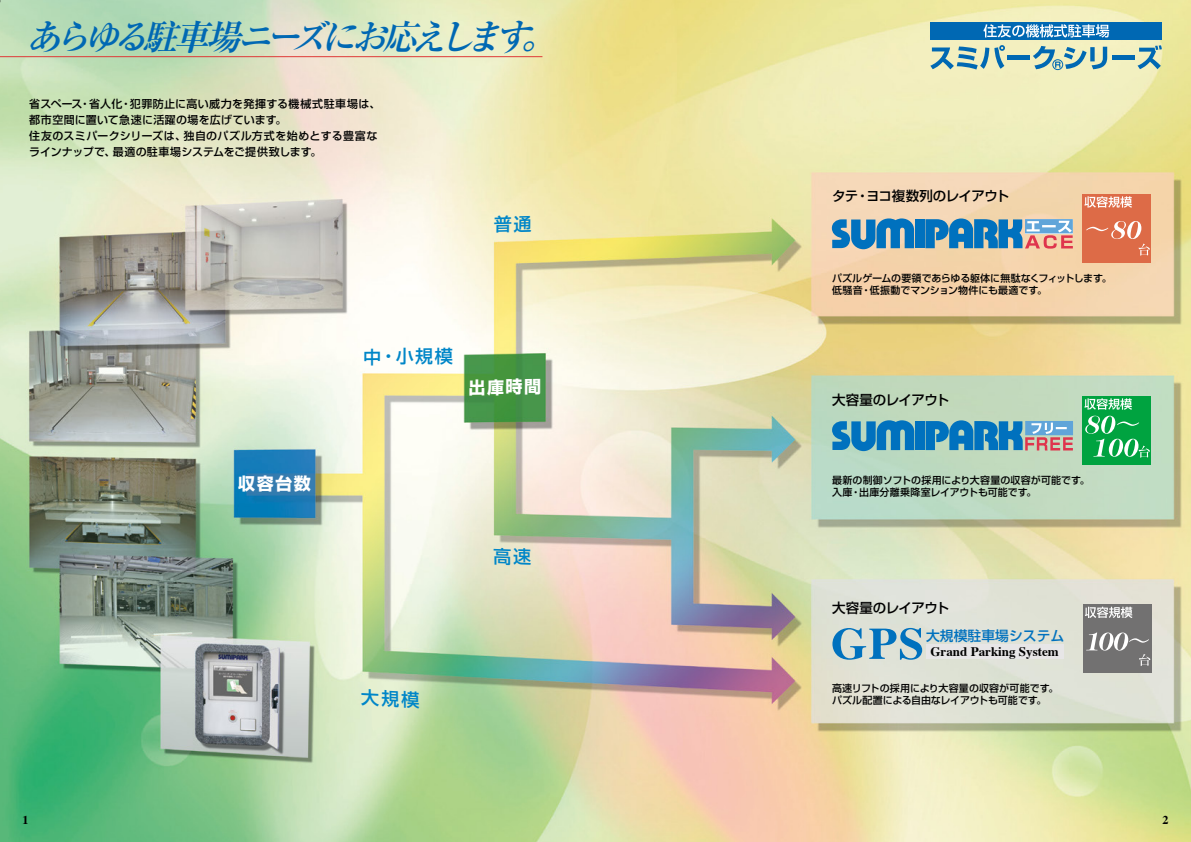
<style>
.page{position:relative;width:1191px;height:842px;background:#fff}
.page>*{position:absolute;margin:0;border:0;box-sizing:border-box;transform-origin:0 0}
.t1{font:italic 700 35px "Ryumin";color:#0068b3}
.t2{font:500 17.9px "Shin Go";color:#0086c8}
.t3{font:700 17px "Shin Go";color:#fff}
.t4{font:500 13.8px "Shin Go";color:#0071be}
.t5{font:500 13.5px "Shin Go";letter-spacing:-.04em;color:#000}
.t6{font:700 13px "Times";color:#000}
.t7{font:700 12px "Times";color:#000}
.t8{font:500 11px/16px "Shin Go";letter-spacing:.025em;color:#000}
.t9{font:500 10px/12px "Shin Go";color:#000}
</style>
<div class="page">
<img style="left:0;top:0;width:1191px;height:842px">
<div style="left:1082px;top:396px;width:69px;height:69px;background:#00a340"></div>
<div style="left:1082px;top:194px;width:69px;height:69px;background:#dd6b47"></div>
<div style="left:1083px;top:604px;width:68px;height:69px;background:#727171"></div>
<svg style="left:1084px;top:196px;width:48px;height:12px"></svg>
<svg style="left:1086px;top:221px;width:63px;height:35px"></svg>
<svg style="left:1085px;top:607px;width:47px;height:11px"></svg>
<svg style="left:1086px;top:632px;width:64px;height:34px"></svg>
<svg style="left:1084px;top:398px;width:48px;height:12px"></svg>
<svg style="left:1085px;top:416px;width:64px;height:42px"></svg>
<div style="left:930px;top:22px;width:232px;height:17px;background:#0068b3"></div>
<svg style="left:930px;top:45px;width:75px;height:25px;background:#a0c1ba"></svg>
<div style="left:1007px;top:55px;width:23px;height:5px;background:#0068b3"></div>
<svg style="left:1032px;top:46px;width:75px;height:23px;background:#9dc0bb"></svg>
<div style="left:1111px;top:55px;width:23px;height:5px;background:#0068b3"></div>
<svg style="left:1137px;top:45px;width:24px;height:24px"></svg>
<svg style="left:983px;top:24px;width:126px;height:14px"></svg>
<div style="left:1052px;top:59px;width:11px;height:11px;border:1px solid #0068b3;border-radius:50%"></div>
<hr style="left:0;top:56px;width:542px;height:1px;background:#df3a38">
<div style="left:915px;top:219px;width:9px;height:29px;background:#0071be"></div>
<svg style="left:832px;top:218px;width:82px;height:31px;background:#498fbb"></svg>
<svg style="left:925px;top:218px;width:147px;height:31px;background:#6b96b7"></svg>
<svg style="left:832px;top:628px;width:90px;height:32px;background:#8ab6cc"></svg>
<div style="left:926px;top:644px;width:137px;height:15px;background:#e7e6e7"></div>
<div style="left:915px;top:421px;width:9px;height:29px;background:#0071be"></div>
<svg style="left:832px;top:420px;width:82px;height:31px;background:#378fbe"></svg>
<svg style="left:925px;top:420px;width:148px;height:30px;background:#5893ba"></svg>
<svg style="left:494px;top:215px;width:37px;height:18px"></svg>
<svg style="left:361px;top:689px;width:58px;height:20px"></svg>
<svg style="left:494px;top:547px;width:37px;height:18px"></svg>
<h1 class="t1" style="left:26px;top:16px;width:542px">あらゆる駐車場ニーズにお応えします。</h1>
<p class="t8" style="left:29px;top:96px;width:353px">省スペース・省人化・犯罪防止に高い威力を発揮する機械式駐車場は、都市空間に置いて急速に活躍の場を広げています。<br>住友のスミパークシリーズは、独自のパズル方式を始めとする豊富なラインナップで、最適の駐車場システムをご提供致します。</p>
<h3 class="t3" style="left:238px;top:473px;width:74px">収容台数</h3>
<h2 class="t2" style="left:363px;top:345px;width:91px;rotate:-1deg">中・小規模</h2>
<h3 class="t3" style="left:468px;top:376px;width:74px;rotate:-1deg">出庫時間</h3>
<h3 class="t5" style="left:832px;top:187px;width:179px">タテ・ヨコ複数列のレイアウト</h3>
<p class="t9" style="left:832px;top:271px;width:281px">パズルゲームの要領であらゆる躯体に無駄なくフィットします。低騒音・低振動でマンション物件にも最適です。</p>
<h3 class="t5" style="left:832px;top:391px;width:119px">大容量のレイアウト</h3>
<p class="t9" style="left:832px;top:474px;width:259px">最新の制御ソフトの採用により大容量の収容が可能です。入庫・出庫分離乗降室レイアウトも可能です。</p>
<h3 class="t5" style="left:832px;top:599px;width:119px">大容量のレイアウト</h3>
<h3 class="t4" style="left:926px;top:626px;width:140px">大規模駐車場システム</h3>
<h3 class="t6" style="left:930px;top:639px;width:130px">Grand Parking System</h3>
<p class="t9" style="left:832px;top:682px;width:228px">高速リフトの採用により大容量の収容が可能です。パズル配置による自由なレイアウトも可能です。</p>
<p class="t7" style="left:22px;top:808px;width:7px">1</p>
<p class="t7" style="left:1162px;top:808px;width:7px">2</p>
</div>
